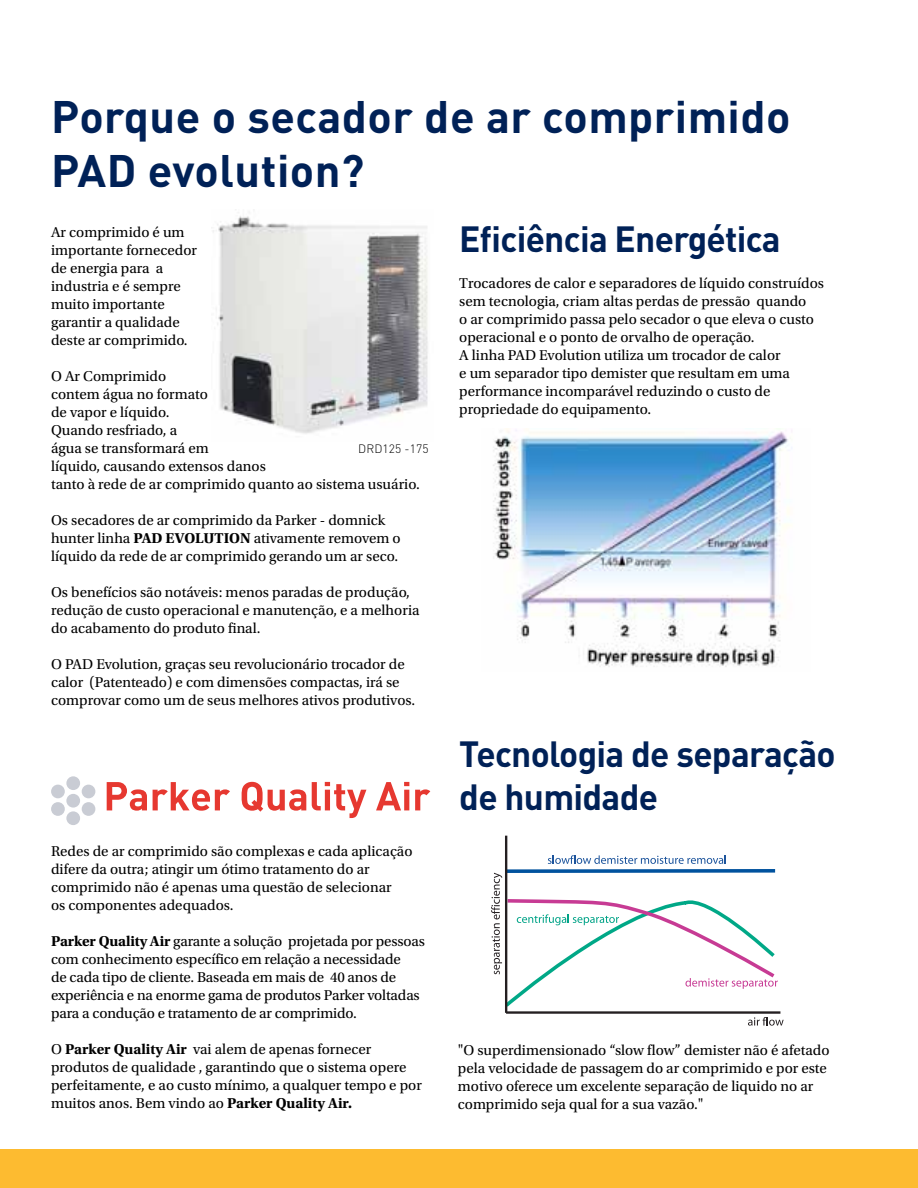
<style>
.page{position:relative;width:918px;height:1188px;background:#fff}
.page>*{position:absolute;margin:0;border:0;box-sizing:border-box;transform-origin:0 0}
.t1{font:700 45px/54px "DINOT";letter-spacing:.01em;color:#002157}
.t2{font:700 36px/43.2px "DINOT";letter-spacing:-.02em;color:#002157}
.t3{font:15px/18px "Utopia Std";color:#000}
.t4{font:300 12px "DINOT";letter-spacing:.01em;color:#000}
.s1{font-weight:700}
</style>
<div class="page">
<div style="left:0;top:1150px;width:918px;height:38px;background:#fdbb30"></div>
<div style="left:66px;top:776px;width:14px;height:14px;background:#c9ccd4;border-radius:50%"></div>
<div style="left:66px;top:794px;width:14px;height:14px;background:#c9ccd4;border-radius:50%"></div>
<div style="left:66px;top:811px;width:14px;height:14px;background:#c9ccd4;border-radius:50%"></div>
<div style="left:51px;top:785px;width:14px;height:13px;background:#c9ccd4;border-radius:50%"></div>
<div style="left:51px;top:802px;width:14px;height:14px;background:#c9ccd4;border-radius:50%"></div>
<div style="left:82px;top:785px;width:13px;height:13px;background:#c9ccd4;border-radius:50%"></div>
<div style="left:82px;top:802px;width:13px;height:14px;background:#c9ccd4;border-radius:50%"></div>
<svg style="left:107px;top:782px;width:40px;height:29px"></svg>
<svg style="left:153px;top:782px;width:77px;height:29px"></svg>
<svg style="left:242px;top:782px;width:64px;height:30px"></svg>
<svg style="left:312px;top:782px;width:54px;height:36px"></svg>
<svg style="left:376px;top:782px;width:33px;height:28px"></svg>
<svg style="left:415px;top:789px;width:15px;height:21px"></svg>
<img style="left:493px;top:429px;width:299px;height:238px">
<hr style="left:506px;top:1011px;width:274px;height:3px;background:#241f21">
<svg style="left:507px;top:869px;width:268px;height:4px"></svg>
<hr style="left:505px;top:836px;width:2px;height:177px;background:#241f21">
<svg style="left:548px;top:855px;width:178px;height:9px"></svg>
<svg style="left:491px;top:873px;width:287px;height:136px"></svg>
<svg style="left:748px;top:1017px;width:36px;height:9px"></svg>
<img style="left:213px;top:216px;width:215px;height:218px">
<h1 class="t1" style="left:51px;top:88px;width:741px">Porque o secador de ar comprimido<br>PAD evolution?</h1>
<h2 class="t2" style="left:459px;top:216px;width:323px">Eficiência Energética</h2>
<p class="t3" style="left:51px;top:224px;width:147px">Ar comprimido é um importante fornecedor de energia para a industria e é sempre muito importante garantir a qualidade deste ar comprimido.</p>
<p class="t3" style="left:51px;top:368px;width:370px">O Ar Comprimido<br>contem água no formato<br>de vapor e líquido.<br>Quando resfriado, a<br>água se transformará em<br>líquido, causando extensos danos<br>tanto à rede de ar comprimido quanto ao sistema usuário.</p>
<p class="t3" style="left:51px;top:512px;width:351px">Os secadores de ar comprimido da Parker - domnick hunter linha <span class="s1">PAD EVOLUTION</span> ativamente removem o líquido da rede de ar comprimido gerando um ar seco.</p>
<p class="t3" style="left:51px;top:584px;width:370px">Os benefícios são notáveis: menos paradas de produção, redução de custo operacional e manutenção, e a melhoria do acabamento do produto final.</p>
<p class="t3" style="left:51px;top:656px;width:366px">O PAD Evolution, graças seu revolucionário trocador de calor (Patenteado) e com dimensões compactas, irá se comprovar como um de seus melhores ativos produtivos.</p>
<p class="t3" style="left:459px;top:275px;width:366px">Trocadores de calor e separadores de líquido construídos sem tecnologia, criam altas perdas de pressão quando<br>o ar comprimido passa pelo secador o que eleva o custo operacional e o ponto de orvalho de operação.<br>A linha PAD Evolution utiliza um trocador de calor<br>e um separador tipo demister que resultam em uma performance incomparável reduzindo o custo de propriedade do equipamento.</p>
<p class="t4" style="left:358px;top:440px;width:72px">DRD125 -175</p>
<p class="t3" style="left:51px;top:843px;width:363px">Redes de ar comprimido são complexas e cada aplicação difere da outra; atingir um ótimo tratamento do ar comprimido não é apenas uma questão de selecionar<br>os componentes adequados.</p>
<p class="t3" style="left:51px;top:933px;width:375px"><span class="s1">Parker Quality Air</span> garante a solução projetada por pessoas com conhecimento específico em relação a necessidade<br>de cada tipo de cliente. Baseada em mais de 40 anos de experiência e na enorme gama de produtos Parker voltadas para a condução e tratamento de ar comprimido.</p>
<p class="t3" style="left:51px;top:1041px;width:372px">O <span class="s1">Parker Quality Air</span> vai alem de apenas fornecer produtos de qualidade , garantindo que o sistema opere perfeitamente, e ao custo mínimo, a qualquer tempo e por muitos anos. Bem vindo ao <span class="s1">Parker Quality Air.</span></p>
<h2 class="t2" style="left:459px;top:731px;width:378px">Tecnologia de separação de humidade</h2>
<p class="t3" style="left:458px;top:1041px;width:373px">"O superdimensionado “slow flow” demister não é afetado pela velocidade de passagem do ar comprimido e por este motivo oferece um excelente separação de liquido no ar comprimido seja qual for a sua vazão."</p>
</div>
